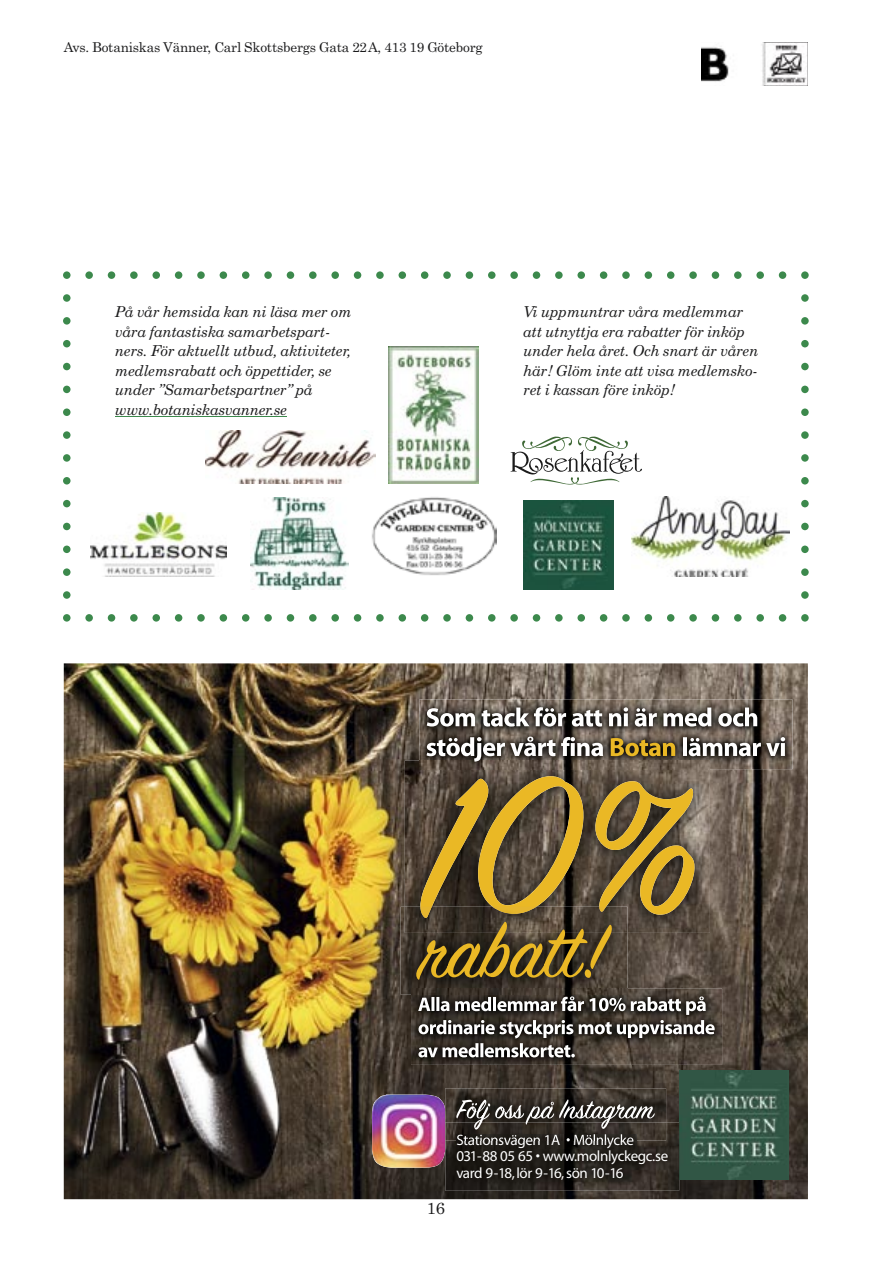
<style>
.page{position:relative;width:893px;height:1263px;background:#fff}
.page>*{position:absolute;margin:0;border:0;box-sizing:border-box;transform-origin:0 0}
.t1{font:16.5px "Century Schoolbook Std";color:#1a1a1b}
.t2{font:italic 15px/19.5px "Century Schoolbook Std";letter-spacing:-.015em;color:#1a1a1b}
.t3{font:15px/16.5px "Myriad";letter-spacing:-.025em;color:#fff}
.t4{font:13.5px "Century Schoolbook Std";letter-spacing:-.015em;color:#1a1a1b}
</style>
<div class="page">
<img style="left:702px;top:43px;width:106px;height:43px">
<img style="left:64px;top:663px;width:744px;height:536px">
<img style="left:680px;top:1070px;width:109px;height:109px">
<img style="left:445px;top:1123px;width:234px;height:68px">
<img style="left:457px;top:1141px;width:180px;height:7px">
<img style="left:372px;top:1094px;width:73px;height:74px">
<img style="left:445px;top:1088px;width:221px;height:35px">
<img style="left:446px;top:1123px;width:220px;height:18px">
<img style="left:457px;top:1134px;width:180px;height:7px">
<img style="left:445px;top:1111px;width:1px;height:30px">
<svg style="left:456px;top:1099px;width:199px;height:31px;background:#524e4a"></svg>
<img style="left:405px;top:761px;width:305px;height:172px">
<img style="left:401px;top:907px;width:226px;height:88px">
<img style="left:405px;top:907px;width:11px;height:26px">
<svg style="left:416px;top:774px;width:279px;height:206px;background:#766132"></svg>
<img style="left:419px;top:699px;width:373px;height:70px">
<img style="left:419px;top:761px;width:291px;height:8px">
<svg style="left:683px;top:737px;width:102px;height:19px"></svg>
<svg style="left:611px;top:738px;width:64px;height:18px"></svg>
<svg style="left:426px;top:736px;width:177px;height:26px"></svg>
<svg style="left:427px;top:707px;width:330px;height:19px"></svg>
<img style="left:411px;top:989px;width:311px;height:76px">
<img style="left:411px;top:989px;width:216px;height:6px">
<svg style="left:418px;top:996px;width:297px;height:61px"></svg>
<svg style="left:63px;top:271px;width:746px;height:351px"></svg>
<p class="t4" style="left:64px;top:39px;width:420px">Avs. Botaniskas Vänner, Carl Skottsbergs Gata 22 A, 413 19 Göteborg</p>
<p class="t2" style="left:115px;top:302px;width:238px">På vår hemsida kan ni läsa mer om våra fantastiska samarbetspart&shy;ners. För aktuellt utbud, aktiviteter, medlemsrabatt och öppettider, se under ”Samarbetspartner” på www.botaniskasvanner.se</p>
<p class="t2" style="left:523px;top:302px;width:237px">Vi uppmuntrar våra medlemmar att utnyttja era rabatter för inköp under hela året. Och snart är våren här ! Glöm inte att visa medlemsko&shy;ret i kassan före inköp !</p>
<p class="t1" style="left:427px;top:1198px;width:20px">16</p>
<p class="t3" style="left:456px;top:1132px;width:214px">Stationsvägen 1A • Mölnlycke<br>031-88 05 65 • www.molnlyckegc.se vard 9-18, lör 9-16, sön 10-16</p>
</div>
